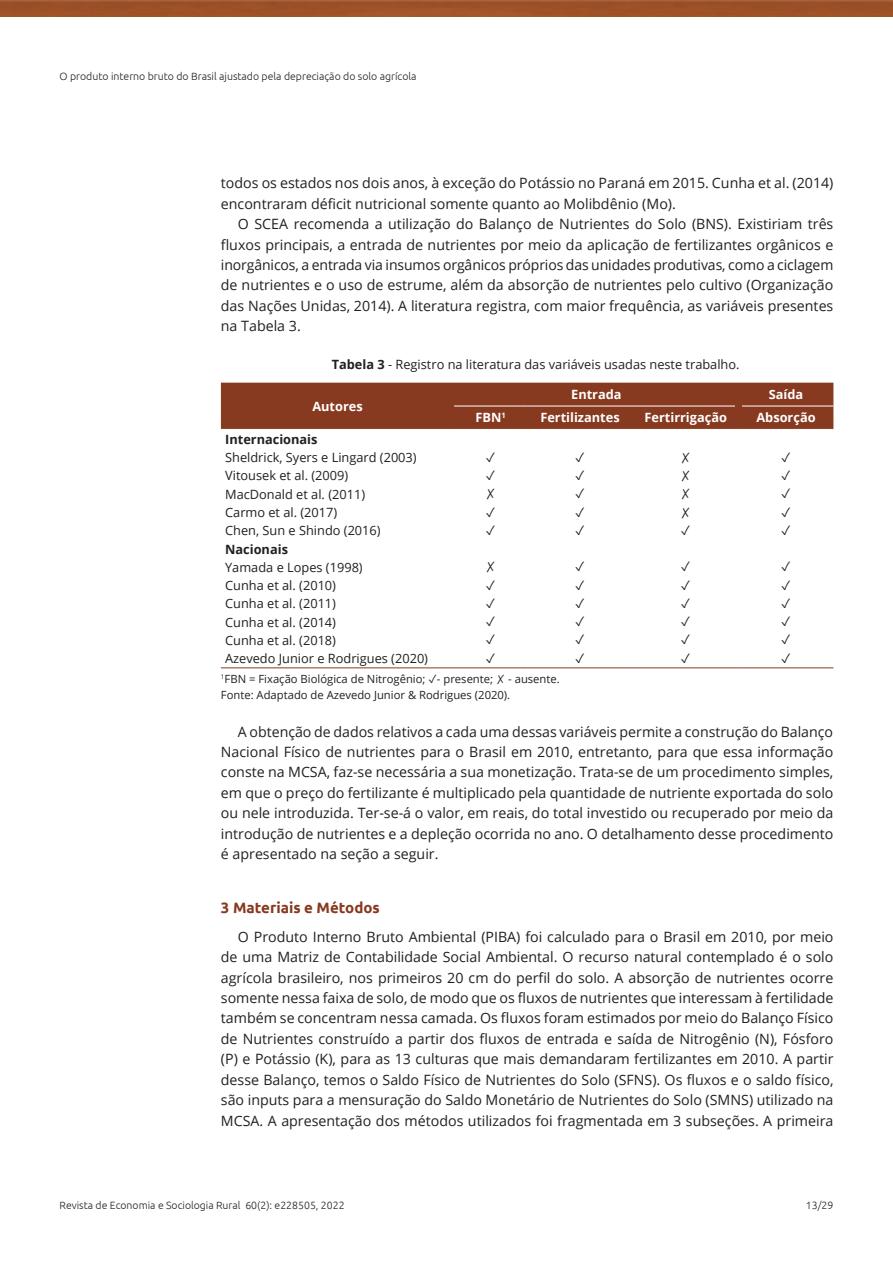
<style>
.page{position:relative;width:893px;height:1263px;background:#fff}
.page>*{position:absolute;margin:0;border:0;box-sizing:border-box;transform-origin:0 0}
.Heading1{font:700 15px "Ubuntu";color:#873a20}
.Paragraph{font:14.25px/20.4px "Open Sans";color:#231f20;text-align:justify}
.TableBody{font:12.75px "Open Sans";color:#231f20}
.TableTitle{font:12.75px "Open Sans";color:#231f20}
.TableHead{font:700 12.75px "Open Sans";color:#fff}
.TableBody-2{font:700 12.75px "Open Sans";color:#231f20}
.TableFootnote{font:11.25px "Open Sans";color:#231f20}
.t1{font:300 10.5px "Ubuntu";color:#231f20}
.s1{font-weight:700}
</style>
<div class="page">
<img style="left:0;top:0;width:893px;height:17px">
<div style="left:221px;top:383px;width:612px;height:46px;background:#873a20"></div>
<hr style="left:454px;top:406px;width:73px;height:1px;background:#fff">
<hr style="left:527px;top:406px;width:106px;height:1px;background:#fff">
<hr style="left:633px;top:406px;width:106px;height:1px;background:#fff">
<hr style="left:739px;top:406px;width:94px;height:1px;background:#fff">
<hr style="left:221px;top:667px;width:233px;height:1px;background:#873a20">
<hr style="left:454px;top:667px;width:73px;height:1px;background:#873a20">
<hr style="left:527px;top:667px;width:106px;height:1px;background:#873a20">
<hr style="left:633px;top:667px;width:106px;height:1px;background:#873a20">
<hr style="left:739px;top:667px;width:94px;height:1px;background:#873a20">
<div style="left:735px;top:403px;width:7px;height:6px;background:#873a20"></div>
<p class="t1" style="left:60px;top:70px;width:359px">O produto interno bruto do Brasil ajustado pela depreciação do solo agrícola</p>
<p class="Paragraph" style="left:221px;top:173px;width:614px">todos os estados nos dois anos, à exceção do Potássio no Paraná em 2015. Cunha et al. (2014) encontraram déficit nutricional somente quanto ao Molibdênio (Mo).</p>
<p class="Paragraph" style="left:221px;top:213px;width:614px;text-indent:17px">O SCEA recomenda a utilização do Balanço de Nutrientes do Solo (BNS). Existiriam três fluxos principais, a entrada de nutrientes por meio da aplicação de fertilizantes orgânicos e inorgânicos, a entrada via insumos orgânicos próprios das unidades produtivas, como a ciclagem de nutrientes e o uso de estrume, além da absorção de nutrientes pelo cultivo (Organização das Nações Unidas, 2014). A literatura registra, com maior frequência, as variáveis presentes na Tabela 3.</p>
<p class="TableTitle" style="left:332px;top:356px;width:409px"><span class="s1">Tabela 3</span> - Registro na literatura das variáveis usadas neste trabalho.</p>
<p class="TableHead" style="left:312px;top:397px;width:52px">Autores</p>
<p class="TableHead" style="left:571px;top:385px;width:52px">Entrada</p>
<p class="TableHead" style="left:769px;top:385px;width:36px">Saída</p>
<p class="TableHead" style="left:476px;top:409px;width:32px">FBN<sup>1</sup></p>
<p class="TableHead" style="left:540px;top:409px;width:81px">Fertilizantes</p>
<p class="TableHead" style="left:644px;top:409px;width:84px">Fertirrigação</p>
<p class="TableHead" style="left:756px;top:409px;width:61px">Absorção</p>
<p class="TableBody-2" style="left:225px;top:430px;width:94px">Internacionais</p>
<p class="TableBody" style="left:225px;top:449px;width:193px">Sheldrick, Syers e Lingard (2003)</p>
<p class="TableBody" style="left:225px;top:467px;width:125px">Vitousek et al. (2009)</p>
<p class="TableBody" style="left:225px;top:485px;width:141px">MacDonald et al. (2011)</p>
<p class="TableBody" style="left:225px;top:504px;width:114px">Carmo et al. (2017)</p>
<p class="TableBody" style="left:225px;top:522px;width:157px">Chen, Sun e Shindo (2016)</p>
<p class="TableBody-2" style="left:225px;top:540px;width:64px">Nacionais</p>
<p class="TableBody" style="left:225px;top:558px;width:139px">Yamada e Lopes (1998)</p>
<p class="TableBody" style="left:225px;top:577px;width:112px">Cunha et al. (2010)</p>
<p class="TableBody" style="left:225px;top:595px;width:112px">Cunha et al. (2011)</p>
<p class="TableBody" style="left:225px;top:613px;width:112px">Cunha et al. (2014)</p>
<p class="TableBody" style="left:225px;top:632px;width:112px">Cunha et al. (2018)</p>
<p class="TableBody" style="left:225px;top:650px;width:204px">Azevedo Junior e Rodrigues (2020)</p>
<p class="TableFootnote" style="left:221px;top:671px;width:340px"><sup>1</sup>FBN = Fixação Biológica de Nitrogênio; ✓- presente; ✗ - ausente.</p>
<p class="TableFootnote" style="left:221px;top:687px;width:291px">Fonte: Adaptado de Azevedo Junior &amp; Rodrigues (2020).</p>
<p class="Paragraph" style="left:221px;top:721px;width:614px;text-indent:17px">A obtenção de dados relativos a cada uma dessas variáveis permite a construção do Balanço Nacional Físico de nutrientes para o Brasil em 2010, entretanto, para que essa informação conste na MCSA, faz-se necessária a sua monetização. Trata-se de um procedimento simples, em que o preço do fertilizante é multiplicado pela quantidade de nutriente exportada do solo ou nele introduzida. Ter-se-á o valor, em reais, do total investido ou recuperado por meio da introdução de nutrientes e a depleção ocorrida no ano. O detalhamento desse procedimento é apresentado na seção a seguir.</p>
<p class="Heading1" style="left:221px;top:898px;width:160px">3 Materiais e Métodos</p>
<p class="Paragraph" style="left:221px;top:926px;width:614px;text-indent:17px">O Produto Interno Bruto Ambiental (PIBA) foi calculado para o Brasil em 2010, por meio de uma Matriz de Contabilidade Social Ambiental. O recurso natural contemplado é o solo agrícola brasileiro, nos primeiros 20 cm do perfil do solo. A absorção de nutrientes ocorre somente nessa faixa de solo, de modo que os fluxos de nutrientes que interessam à fertilidade também se concentram nessa camada. Os fluxos foram estimados por meio do Balanço Físico de Nutrientes construído a partir dos fluxos de entrada e saída de Nitrogênio (N), Fósforo (P) e Potássio (K), para as 13 culturas que mais demandaram fertilizantes em 2010. A partir desse Balanço, temos o Saldo Físico de Nutrientes do Solo (SFNS). Os fluxos e o saldo físico, são inputs para a mensuração do Saldo Monetário de Nutrientes do Solo (SMNS) utilizado na MCSA. A apresentação dos métodos utilizados foi fragmentada em 3 subseções. A primeira</p>
<p class="t1" style="left:60px;top:1198px;width:287px">Revista de Economia e Sociologia Rural 60(2): e228505, 2022</p>
<p class="t1" style="left:806px;top:1198px;width:29px">13/29</p>
</div>
